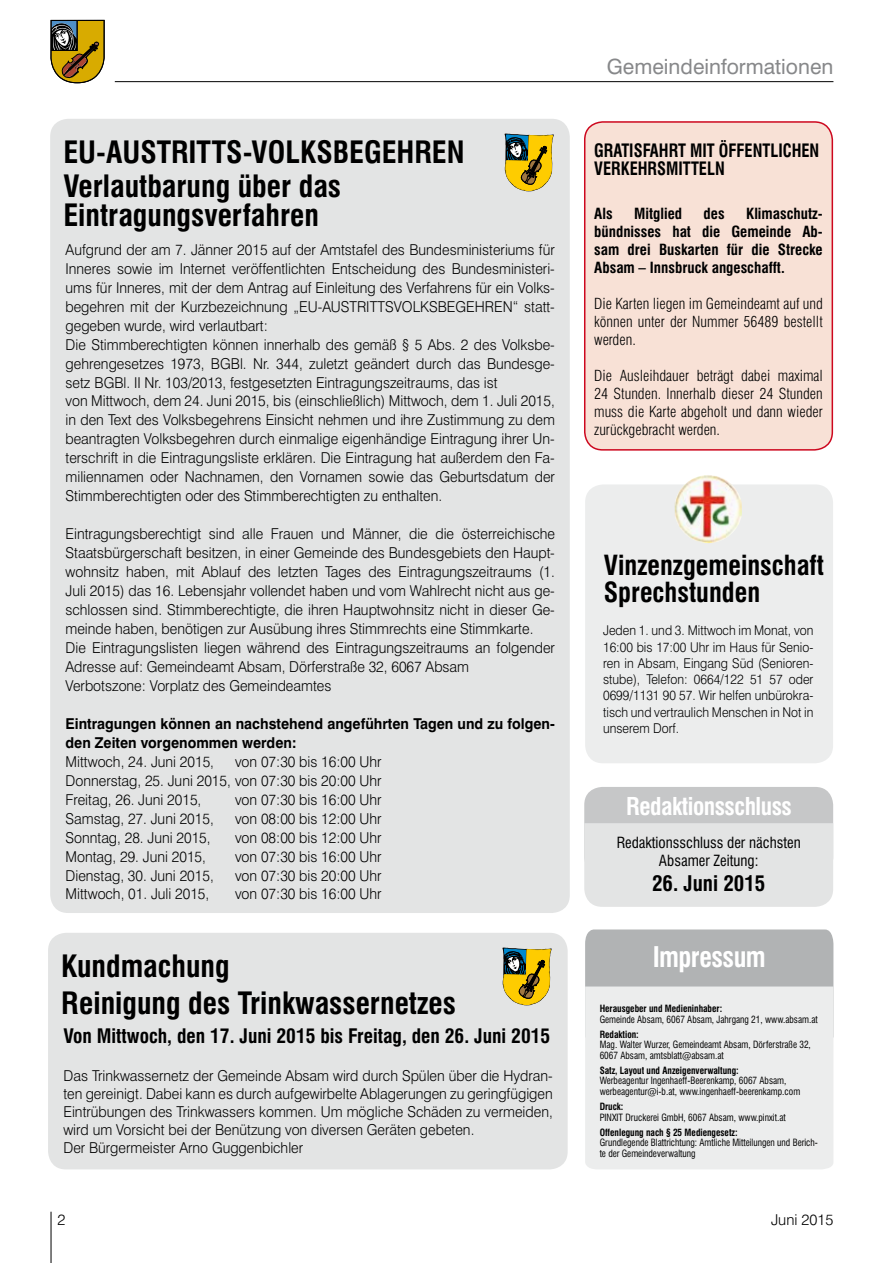
<style>
.page{position:relative;width:893px;height:1263px;background:#fff}
.page>*{position:absolute;margin:0;border:0;box-sizing:border-box;transform-origin:0 0}
.t1{font:700 condensed 30px/37.5px "Swiss 721 BT";color:#000}
.t2{font:700 condensed 27.75px "Swiss 721 BT";letter-spacing:-.02em;color:#fff;scale:.95 1}
.t3{font:700 condensed 27px/27px "Swiss 721 BT";color:#000}
.t4{font:700 condensed 24px "Swiss 721 BT";letter-spacing:-.02em;color:#fff}
.t5{font:21px "Swiss 721 BT";color:#87888a}
.t6{font:700 condensed 21px "Swiss 721 BT";color:#000}
.t7{font:700 condensed 19.5px "Swiss 721 BT";color:#000}
.t8{font:700 condensed 18px/18px "Swiss 721 BT";color:#000;scale:.91 1}
.t9{font:300 15px/18.9px "Swiss 721 BT";color:#000;scale:.95 1}
.t10{font:300 condensed 15px/18px "Swiss 721 BT";color:#000;text-align:justify}
.t11{font:700 condensed 15px/18px "Swiss 721 BT";color:#000;text-align:justify}
.t12{font:700 15px/18.9px "Swiss 721 BT";color:#000;scale:.95 1}
.t13{font:condensed 15px/18px "Swiss 721 BT";color:#000;text-align:center}
.t14{font:300 15px "Swiss 721 BT";color:#000}
.t15{font:300 13.5px/16.2px "Swiss 721 BT";color:#000;text-align:justify;scale:.92 1}
.t16{font:condensed 9.75px/10.5px "Swiss 721 BT";color:#000;scale:.95 1}
.t17{font:700 condensed 9.75px "Swiss 721 BT";color:#000;scale:.95 1}
</style>
<div class="page">
<svg style="left:51px;top:20px;width:54px;height:64px;background:#9a8232"></svg>
<hr style="left:115px;top:81px;width:718px;height:1px;background:#000">
<hr style="left:51px;top:1212px;width:1px;height:51px;background:#000">
<div style="left:585px;top:929px;width:248px;height:57px;background:#b1b3b4"></div>
<div style="left:585px;top:986px;width:248px;height:183px;background:#eceded"></div>
<div style="left:584px;top:787px;width:249px;height:88px;background:#c6c7c8;border-radius:18px"></div>
<div style="left:584px;top:823px;width:249px;height:84px;background:#e3e4e4"></div>
<div style="left:48px;top:933px;width:520px;height:236px;background:#e3e4e4;border-radius:18px"></div>
<div style="left:50px;top:119px;width:520px;height:794px;background:#e3e4e4;border-radius:18px"></div>
<svg style="left:502px;top:947px;width:50px;height:58px"></svg>
<svg style="left:505px;top:134px;width:49px;height:57px;background:#ac9a36"></svg>
<div style="left:585px;top:122px;width:247px;height:328px;background:#f8e1d6;border-radius:18px"></div>
<div style="left:584px;top:121px;width:249px;height:330px;border:2px solid #cd071e;border-radius:18px"></div>
<div style="left:585px;top:484px;width:248px;height:279px;background:#eceded;border-radius:18px"></div>
<img style="left:675px;top:475px;width:67px;height:68px">
<h1 class="t1" style="left:63px;top:135px;width:403px;line-height:34.5px">EU-AUSTRITTS-VOLKSBEGEHREN<br>Verlautbarung über das</h1>
<h1 class="t1" style="left:63px;top:196px;width:257px">Eintragungsverfahren</h1>
<p class="t9" style="left:66px;top:240px;width:517px">Aufgrund der am 7. Jänner 2015 auf der Amtstafel des Bundesministeriums für Inneres sowie im Internet veröffentlichten Entscheidung des Bundesministeri&shy;ums für Inneres, mit der dem Antrag auf Einleitung des Verfahrens für ein Volks&shy;begehren mit der Kurzbezeichnung „EU-AUSTRITTSVOLKSBEGEHREN“ statt&shy;gegeben wurde, wird verlautbart:<br>Die Stimmberechtigten können innerhalb des gemäß § 5 Abs. 2 des Volksbe&shy;gehrengesetzes 1973, BGBl. Nr. 344, zuletzt geändert durch das Bundesge&shy;setz BGBl. II Nr. 103/2013, festgesetzten Eintragungszeitraums, das ist<br>von Mittwoch, dem 24. Juni 2015, bis (einschließlich) Mittwoch, dem 1. Juli 2015, in den Text des Volksbegehrens Einsicht nehmen und ihre Zustimmung zu dem beantragten Volksbegehren durch einmalige eigenhändige Eintragung ihrer Un&shy;terschrift in die Eintragungsliste erklären. Die Eintragung hat außerdem den Fa&shy;miliennamen oder Nachnamen, den Vornamen sowie das Geburtsdatum der Stimmberechtigten oder des Stimmberechtigten zu enthalten.</p>
<p class="t9" style="left:66px;top:524px;width:517px">Eintragungsberechtigt sind alle Frauen und Männer, die die österreichische Staatsbürgerschaft besitzen, in einer Gemeinde des Bundesgebiets den Haupt&shy;wohnsitz haben, mit Ablauf des letzten Tages des Eintragungszeitraums (1.<br>Juli 2015) das 16. Lebensjahr vollendet haben und vom Wahlrecht nicht aus ge&shy;schlossen sind. Stimmberechtigte, die ihren Hauptwohnsitz nicht in dieser Ge&shy;meinde haben, benötigen zur Ausübung ihres Stimmrechts eine Stimmkarte.<br>Die Eintragungslisten liegen während des Eintragungszeitraums an folgender Adresse auf: Gemeindeamt Absam, Dörferstraße 32, 6067 Absam<br>Verbotszone: Vorplatz des Gemeindeamtes</p>
<p class="t12" style="left:66px;top:714px;width:517px">Eintragungen können an nachstehend angeführten Tagen und zu folgen&shy;den Zeiten vorgenommen werden:</p>
<p class="t9" style="left:66px;top:752px;width:158px">Mittwoch, 24. Juni 2015,</p>
<p class="t9" style="left:66px;top:752px;width:334px;text-align:justify;text-indent:170px">von 07:30 bis 16:00 Uhr Donnerstag, 25. Juni 2015, von 07:30 bis 20:00 Uhr Freitag, 26. Juni 2015,</p>
<p class="t9" style="left:235px;top:790px;width:156px">von 07:30 bis 16:00 Uhr</p>
<p class="t9" style="left:66px;top:809px;width:158px">Samstag, 27. Juni 2015,</p>
<p class="t9" style="left:235px;top:809px;width:156px">von 08:00 bis 12:00 Uhr</p>
<p class="t9" style="left:66px;top:828px;width:154px">Sonntag, 28. Juni 2015,</p>
<p class="t9" style="left:235px;top:828px;width:156px">von 08:00 bis 12:00 Uhr</p>
<p class="t9" style="left:66px;top:847px;width:149px">Montag, 29. Juni 2015,</p>
<p class="t9" style="left:235px;top:847px;width:156px">von 07:30 bis 16:00 Uhr</p>
<p class="t9" style="left:66px;top:866px;width:158px">Dienstag, 30. Juni 2015,</p>
<p class="t9" style="left:235px;top:866px;width:156px">von 07:30 bis 20:00 Uhr</p>
<p class="t9" style="left:66px;top:884px;width:153px">Mittwoch, 01. Juli 2015,</p>
<p class="t9" style="left:235px;top:884px;width:156px">von 07:30 bis 16:00 Uhr</p>
<h1 class="t1" style="left:61px;top:947px;width:396px">Kundmachung<br>Reinigung des Trinkwassernetzes</h1>
<h3 class="t7" style="left:63px;top:1024px;width:488px">Von Mittwoch, den 17. Juni 2015 bis Freitag, den 26. Juni 2015</h3>
<p class="t9" style="left:63px;top:1066px;width:517px;line-height:18px">Das Trinkwassernetz der Gemeinde Absam wird durch Spülen über die Hydran&shy;ten gereinigt. Dabei kann es durch aufgewirbelte Ablagerungen zu geringfügigen Eintrübungen des Trinkwassers kommen. Um mögliche Schäden zu vermeiden, wird um Vorsicht bei der Benützung von diversen Geräten gebeten.<br>Der Bürgermeister Arno Guggenbichler</p>
<h3 class="t5" style="left:607px;top:53px;width:228px">Gemeindeinformationen</h3>
<p class="t8" style="left:594px;top:142px;width:249px">GRATISFAHRT MIT ÖFFENTLICHEN<br>VERKEHRSMITTELN</p>
<p class="t11" style="left:594px;top:204px;width:20px">Als</p>
<p class="t11" style="left:634px;top:204px;width:50px">Mitglied</p>
<p class="t11" style="left:704px;top:204px;width:23px">des</p>
<p class="t11" style="left:594px;top:204px;width:230px;text-indent:152px">Klimaschutz&shy;bündnisses hat die Gemeinde Ab&shy;sam drei Buskarten für die Strecke Absam – Innsbruck angeschafft.</p>
<p class="t10" style="left:594px;top:294px;width:230px">Die Karten liegen im Gemeindeamt auf und können unter der Nummer 56489 bestellt werden.</p>
<p class="t10" style="left:594px;top:366px;width:230px">Die Ausleihdauer beträgt dabei maximal 24 Stunden. Innerhalb dieser 24 Stunden muss die Karte abgeholt und dann wieder zurückgebracht werden.</p>
<h3 class="t3" style="left:604px;top:552px;width:222px">Vinzenzgemeinschaft<br>Sprechstunden</h3>
<p class="t15" style="left:603px;top:622px;width:230px">Jeden 1. und 3. Mittwoch im Monat, von 16:00 bis 17:00 Uhr im Haus für Senio&shy;ren in Absam, Eingang Süd (Senioren&shy;stube), Telefon: 0664/122 51 57 oder 0699/1131 90 57. Wir helfen unbürokra&shy;tisch und vertraulich Menschen in Not in unserem Dorf.</p>
<h3 class="t4" style="left:626px;top:792px;width:167px">Redaktionsschluss</h3>
<p class="t13" style="left:617px;top:833px;width:186px">Redaktionsschluss der nächsten<br>Absamer Zeitung:</p>
<h3 class="t6" style="left:652px;top:870px;width:115px">26. Juni 2015</h3>
<h2 class="t2" style="left:653px;top:940px;width:121px">Impressum</h2>
<p class="t17" style="left:600px;top:1003px;width:130px">Herausgeber und Medieninhaber:</p>
<p class="t16" style="left:600px;top:1014px;width:231px">Gemeinde Absam, 6067 Absam, Jahrgang 21, www.absam.at</p>
<p class="t17" style="left:600px;top:1028px;width:43px">Redaktion:</p>
<p class="t16" style="left:600px;top:1039px;width:224px">Mag. Walter Wurzer, Gemeindeamt Absam, Dörferstraße 32,<br>6067 Absam, amtsblatt@absam.at</p>
<p class="t17" style="left:600px;top:1064px;width:148px">Satz, Layout und Anzeigenverwaltung:</p>
<p class="t16" style="left:600px;top:1076px;width:213px">Werbeagentur Ingenhaeff-Beerenkamp, 6067 Absam, werbeagentur@i-b.at, www.ingenhaeff-beerenkamp.com</p>
<p class="t17" style="left:600px;top:1101px;width:27px">Druck:</p>
<p class="t16" style="left:600px;top:1112px;width:197px">PINXIT Druckerei GmbH, 6067 Absam, www.pinxit.at</p>
<p class="t17" style="left:600px;top:1126px;width:147px">Offenlegung nach § 25 Mediengesetz:</p>
<p class="t16" style="left:600px;top:1137px;width:231px">Grundlegende Blattrichtung: Amtliche Mitteilungen und Berich&shy;te der Gemeindeverwaltung</p>
<p class="t14" style="left:57px;top:1210px;width:9px">2</p>
<p class="t14" style="left:771px;top:1210px;width:64px">Juni 2015</p>
</div>
